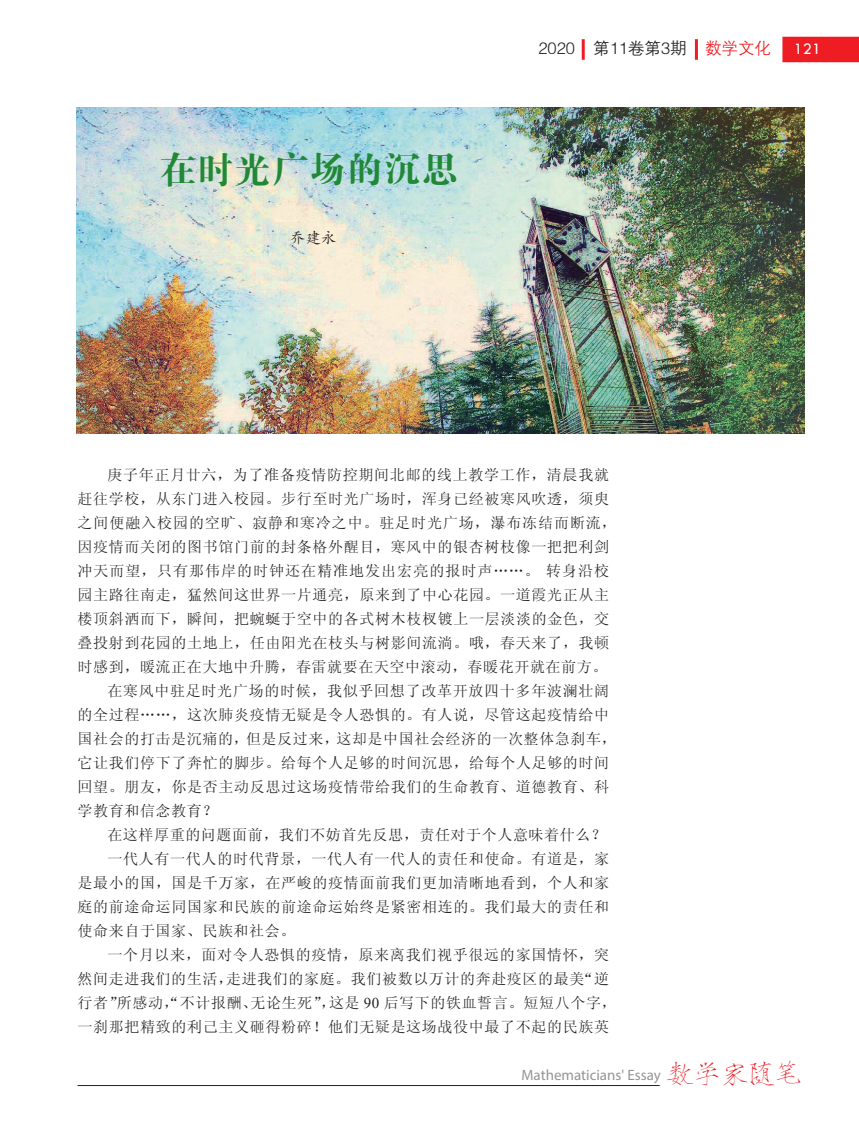
<style>
.page{position:relative;width:859px;height:1123px;background:#fff}
.page>*{position:absolute;margin:0;border:0;box-sizing:border-box;transform-origin:0 0}
.t1{font:36px "FZDBSK GBK1 0";letter-spacing:.04em;color:#208836}
.t2{font:27px "FZSJSK GBK1 0";color:#ee1d23}
.t3{font:16.5px "FZZDXK GBK1 0";color:#231f20}
.t4{font:16.5px "Tw Cen";color:#fff}
.t5{font:15px "Sim Sun";letter-spacing:.045em;color:#231f20}
.t6{font:15px "Sim Sun";letter-spacing:.065em;color:#231f20}
.t7{font:15px "Myriad Pro";color:#939598}
.t8{font:15px "FZKTK GBK1 0";color:#231f20}
.s1{color:#ee1d23}
.s2{font-family:"Times New Roman"}
</style>
<div class="page">
<hr style="left:78px;top:1085px;width:582px;height:1px;background:#231f20">
<div style="left:782px;top:37px;width:77px;height:25px;background:#ee1d23"></div>
<hr style="left:695px;top:39px;width:3px;height:21px;background:#ee1d23">
<hr style="left:582px;top:39px;width:3px;height:21px;background:#ee1d23">
<img style="left:77px;top:108px;width:728px;height:326px">
<h1 class="t1" style="left:160px;top:150px;width:300px">在时光广场的沉思</h1>
<p class="t8" style="left:290px;top:230px;width:48px">乔建永</p>
<p class="t3" style="left:538px;top:40px;width:234px">2020 第11卷第3期 <span class="s1">数学文化</span></p>
<p class="t4" style="left:794px;top:39px;width:29px">121</p>
<p class="t5" style="left:107px;top:467px;width:503px">庚子年正月廿六，为了准备疫情防控期间北邮的线上教学工作，清晨我就</p>
<p class="t5" style="left:78px;top:491px;width:533px">赶往学校，从东门进入校园。步行至时光广场时，浑身已经被寒风吹透，须臾</p>
<p class="t5" style="left:78px;top:515px;width:540px">之间便融入校园的空旷、寂静和寒冷之中。驻足时光广场，瀑布冻结而断流，</p>
<p class="t5" style="left:78px;top:539px;width:533px">因疫情而关闭的图书馆门前的封条格外醒目，寒风中的银杏树枝像一把把利剑</p>
<p class="t6" style="left:78px;top:563px;width:533px">冲天而望，只有那伟岸的时钟还在精准地发出宏亮的报时声……。转身沿校</p>
<p class="t5" style="left:78px;top:587px;width:533px">园主路往南走，猛然间这世界一片通亮，原来到了中心花园。一道霞光正从主</p>
<p class="t5" style="left:78px;top:611px;width:533px">楼顶斜洒而下，瞬间，把蜿蜒于空中的各式树木枝杈镀上一层淡淡的金色，交</p>
<p class="t5" style="left:78px;top:635px;width:533px">叠投射到花园的土地上，任由阳光在枝头与树影间流淌。哦，春天来了，我顿</p>
<p class="t5" style="left:78px;top:659px;width:531px">时感到，暖流正在大地中升腾，春雷就要在天空中滚动，春暖花开就在前方。</p>
<p class="t5" style="left:107px;top:683px;width:503px">在寒风中驻足时光广场的时候，我似乎回想了改革开放四十多年波澜壮阔</p>
<p class="t5" style="left:78px;top:707px;width:533px">的全过程……，这次肺炎疫情无疑是令人恐惧的。有人说，尽管这起疫情给中</p>
<p class="t5" style="left:78px;top:731px;width:540px">国社会的打击是沉痛的，但是反过来，这却是中国社会经济的一次整体急刹车，</p>
<p class="t5" style="left:78px;top:755px;width:533px">它让我们停下了奔忙的脚步。给每个人足够的时间沉思，给每个人足够的时间</p>
<p class="t5" style="left:78px;top:779px;width:533px">回望。朋友，你是否主动反思过这场疫情带给我们的生命教育、道德教育、科</p>
<p class="t5" style="left:78px;top:803px;width:141px">学教育和信念教育？</p>
<p class="t5" style="left:107px;top:827px;width:500px">在这样厚重的问题面前，我们不妨首先反思，责任对于个人意味着什么？</p>
<p class="t5" style="left:107px;top:851px;width:503px">一代人有一代人的时代背景，一代人有一代人的责任和使命。有道是，家</p>
<p class="t5" style="left:78px;top:875px;width:533px">是最小的国，国是千万家，在严峻的疫情面前我们更加清晰地看到，个人和家</p>
<p class="t5" style="left:78px;top:899px;width:533px">庭的前途命运同国家和民族的前途命运始终是紧密相连的。我们最大的责任和</p>
<p class="t5" style="left:78px;top:923px;width:219px">使命来自于国家、民族和社会。</p>
<p class="t5" style="left:107px;top:947px;width:503px">一个月以来，面对令人恐惧的疫情，原来离我们视乎很远的家国情怀，突</p>
<p class="t5" style="left:78px;top:971px;width:533px">然间走进我们的生活，走进我们的家庭。我们被数以万计的奔赴疫区的最美“逆</p>
<p class="t5" style="left:78px;top:995px;width:540px">行者”所感动，“不计报酬、无论生死”，这是 <span class="s2">90</span> 后写下的铁血誓言。短短八个字，</p>
<p class="t5" style="left:78px;top:1019px;width:533px">一刹那把精致的利己主义砸得粉碎！他们无疑是这场战役中最了不起的民族英</p>
<h2 class="t2" style="left:666px;top:1059px;width:137px">数学家随笔</h2>
<p class="t7" style="left:521px;top:1065px;width:141px">Mathematicians' Essay</p>
</div>
